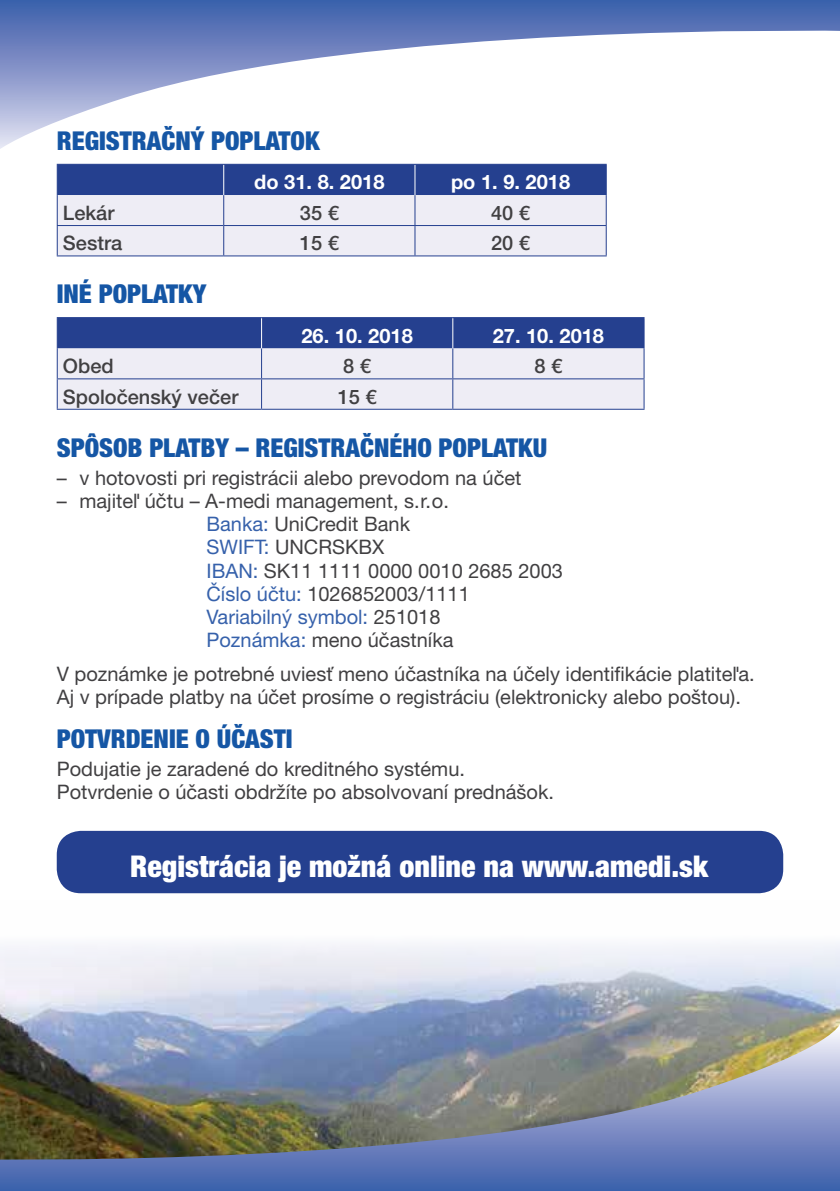
<style>
.page{position:relative;width:840px;height:1191px;background:#fff}
.page>*{position:absolute;margin:0;border:0;box-sizing:border-box;transform-origin:0 0}
.t1{font:900 condensed 30px "Helvetica Neue";color:#fff}
.t2{font:900 condensed 26px "Helvetica Neue";color:#1556a5}
.t3{font:20px/23px "Helvetica Neue";color:#414042}
.t4{font:500 20px "Helvetica Neue";color:#414042}
.t5{font:700 20px "Helvetica Neue";color:#fff}
.s1{color:#3661ab}
</style>
<div class="page">
<img style="left:0;top:943px;width:839px;height:80px">
<svg style="left:0;top:0;width:839px;height:164px"></svg>
<img style="left:0;top:1023px;width:839px;height:168px">
<svg style="left:57px;top:164px;width:549px;height:91px;background:#a6afd0"></svg>
<hr style="left:415px;top:255px;width:191px;height:1px;background:#25408f">
<hr style="left:223px;top:255px;width:192px;height:1px;background:#25408f">
<hr style="left:57px;top:255px;width:166px;height:1px;background:#25408f">
<svg style="left:58px;top:318px;width:585px;height:91px;background:#a9b1d2"></svg>
<hr style="left:452px;top:318px;width:1px;height:30px;background:#fff">
<hr style="left:261px;top:318px;width:1px;height:30px;background:#fff">
<hr style="left:452px;top:317px;width:192px;height:1px;background:#25408f">
<hr style="left:643px;top:318px;width:1px;height:30px;background:#25408f">
<hr style="left:261px;top:317px;width:191px;height:1px;background:#25408f">
<hr style="left:57px;top:317px;width:204px;height:1px;background:#25408f">
<hr style="left:57px;top:318px;width:1px;height:30px;background:#25408f">
<hr style="left:643px;top:348px;width:1px;height:30px;background:#25408f">
<hr style="left:452px;top:348px;width:1px;height:30px;background:#25408f">
<hr style="left:261px;top:348px;width:1px;height:30px;background:#25408f">
<hr style="left:57px;top:348px;width:1px;height:30px;background:#25408f">
<hr style="left:452px;top:378px;width:192px;height:1px;background:#25408f">
<hr style="left:643px;top:379px;width:1px;height:30px;background:#25408f">
<hr style="left:261px;top:378px;width:191px;height:1px;background:#25408f">
<hr style="left:452px;top:379px;width:1px;height:30px;background:#25408f">
<hr style="left:57px;top:378px;width:204px;height:1px;background:#25408f">
<hr style="left:261px;top:379px;width:1px;height:30px;background:#25408f">
<hr style="left:57px;top:379px;width:1px;height:30px;background:#25408f">
<hr style="left:452px;top:409px;width:192px;height:1px;background:#25408f">
<hr style="left:261px;top:409px;width:191px;height:1px;background:#25408f">
<hr style="left:57px;top:409px;width:204px;height:1px;background:#25408f">
<div style="left:57px;top:831px;width:725px;height:62px;background:#25408f;border-radius:24px"></div>
<hr style="left:839px;top:659px;width:1px;height:532px;background:#25408f">
<h2 class="t2" style="left:57px;top:119px;width:120px">REGISTRAČNÝ</h2>
<h2 class="t2" style="left:211px;top:119px;width:95px">POPLATOK</h2>
<p class="t5" style="left:254px;top:167px;width:132px">do 31. 8. 2018</p>
<p class="t5" style="left:451px;top:167px;width:120px">po 1. 9. 2018</p>
<p class="t4" style="left:63px;top:197px;width:53px">Lekár</p>
<p class="t4" style="left:300px;top:197px;width:40px">35 €</p>
<p class="t4" style="left:491px;top:197px;width:40px">40 €</p>
<p class="t4" style="left:63px;top:227px;width:61px">Sestra</p>
<p class="t4" style="left:300px;top:227px;width:40px">15 €</p>
<p class="t4" style="left:491px;top:227px;width:40px">20 €</p>
<h2 class="t2" style="left:57px;top:273px;width:151px">Iné poplatky</h2>
<p class="t5" style="left:301px;top:320px;width:113px">26. 10. 2018</p>
<p class="t5" style="left:492px;top:320px;width:113px">27. 10. 2018</p>
<p class="t4" style="left:63px;top:350px;width:52px">Obed</p>
<p class="t4" style="left:343px;top:350px;width:29px">8 €</p>
<p class="t4" style="left:534px;top:350px;width:29px">8 €</p>
<p class="t4" style="left:63px;top:380px;width:177px">Spoločenský večer</p>
<p class="t4" style="left:337px;top:380px;width:40px">15 €</p>
<h2 class="t2" style="left:57px;top:426px;width:491px">SPÔSOB PLATBY – REGISTRAČNÉHO POPLATKU</h2>
<p class="t3" style="left:57px;top:468px;width:466px">– v hotovosti pri registrácii alebo prevodom na účet</p>
<p class="t3" style="left:206px;top:491px;width:358px;text-indent:-150px">– majiteľ účtu – A-medi management, s. r. o.<br><span class="s1">Banka:</span> UniCredit Bank<br><span class="s1">SWIFT:</span> UNCRSKBX<br><span class="s1">IBAN:</span> SK11 1111 0000 0010 2685 2003<br><span class="s1">Číslo účtu:</span> 1026852003/1111<br><span class="s1">Variabilný symbol:</span> 251018<br><span class="s1">Poznámka:</span> meno účastníka</p>
<p class="t3" style="left:57px;top:663px;width:699px">V poznámke je potrebné uviesť meno účastníka na účely identifikácie platiteľa.<br>Aj v prípade platby na účet prosíme o registráciu (elektronicky alebo poštou).</p>
<h2 class="t2" style="left:57px;top:717px;width:237px">POTVRDEN IE O ÚČASTI</h2>
<p class="t3" style="left:57px;top:759px;width:498px">Podujatie je zaradené do kreditného systému.<br>Potvrdenie o účasti obdržíte po absolvovaní prednášok.</p>
<h1 class="t1" style="left:130px;top:841px;width:580px">Registrácia je možná online na www.amedi.sk</h1>
</div>
